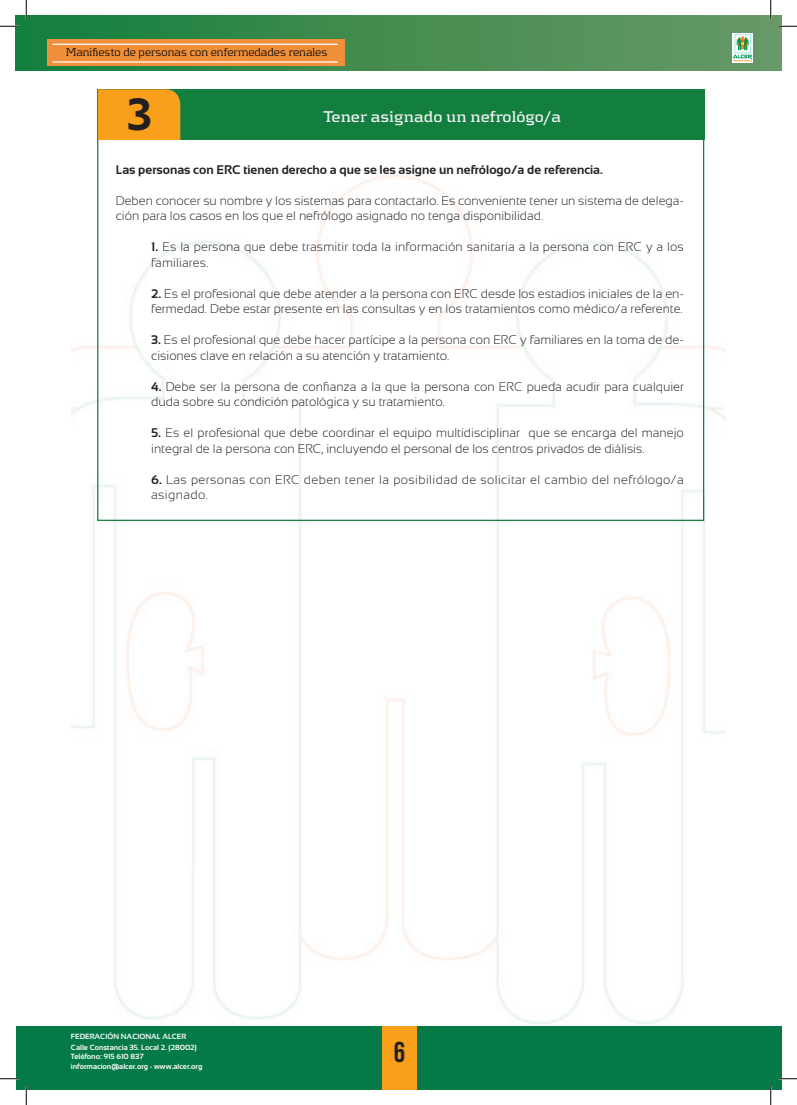
<style>
.page{position:relative;width:797px;height:1105px;background:#fff}
.page>*{position:absolute;margin:0;border:0;box-sizing:border-box;transform-origin:0 0}
.t1{font:700 45px "Kontrapunkt Bob";color:#231f20}
.t2{font:700 28.75px "Bebas Neue";color:#231f20}
.t3{font:700 16.25px "Kontrapunkt";color:#f2f3f4}
.body_text{font:300 12.5px/15.5px "Sansation";color:#231f20}
.body_text-2{font:300 12.5px/15.5px "Sansation";letter-spacing:.03em;color:#231f20}
.body_text-3{font:700 12.5px "Sansation";color:#231f20}
.t4{font:300 11.88px "Kontrapunkt";color:#000}
.t5{font:700 7.5px "Sansation";color:#fff}
.s1{font-weight:700}
</style>
<div class="page">
<div style="left:16px;top:1026px;width:765px;height:63px;background:#067948"></div>
<div style="left:16px;top:16px;width:765px;height:55px;background:linear-gradient(to right,#157f3c,#6e9a67)"></div>
<div style="left:382px;top:1026px;width:34px;height:63px;background:#f89f1c"></div>
<div style="left:47px;top:39px;width:297px;height:27px;background:#f08f3a"></div>
<hr style="left:53px;top:44px;width:285px;height:1px;background:#fff">
<hr style="left:53px;top:61px;width:285px;height:2px;background:#fff">
<img style="left:732px;top:34px;width:20px;height:29px">
<img style="left:71px;top:176px;width:654px;height:847px">
<div style="left:97px;top:89px;width:607px;height:51px;background:#137f3f"></div>
<div style="left:98px;top:89px;width:82px;height:51px;background:#f89f1c"></div>
<svg style="left:0;top:25px;width:19px;height:2px"></svg>
<svg style="left:778px;top:25px;width:19px;height:2px"></svg>
<svg style="left:0;top:1078px;width:19px;height:1px"></svg>
<svg style="left:778px;top:1078px;width:19px;height:1px"></svg>
<svg style="left:25px;top:0;width:2px;height:19px"></svg>
<svg style="left:25px;top:1086px;width:2px;height:19px"></svg>
<svg style="left:770px;top:0;width:1px;height:19px"></svg>
<svg style="left:770px;top:1086px;width:1px;height:19px"></svg>
<p class="t4" style="left:66px;top:46px;width:263px">Manifiesto de personas con enfermedades renales</p>
<p class="t1" style="left:126px;top:88px;width:27px">3</p>
<p class="t3" style="left:323px;top:107px;width:239px">Tener asignado un nefrológo/a</p>
<p class="body_text-3" style="left:116px;top:162px;width:489px">Las personas con ERC tienen derecho a que se les asigne un nefrólogo/a de referencia.</p>
<p class="body_text" style="left:116px;top:192px;width:569px">Deben conocer su nombre y los sistemas para contactarlo. Es conveniente tener un sistema de delega&shy;ción para los casos en los que el nefrólogo asignado no tenga disponibilidad.</p>
<p class="body_text" style="left:151px;top:239px;width:534px"><span class="s1">1.</span> Es la persona que debe trasmitir toda la información sanitaria a la persona con ERC y a los familiares.</p>
<p class="body_text" style="left:151px;top:285px;width:534px"><span class="s1">2.</span> Es el profesional que debe atender a la persona con ERC desde los estadios iniciales de la en&shy;fermedad. Debe estar presente en las consultas y en los tratamientos como médico/a referente.</p>
<p class="body_text" style="left:151px;top:332px;width:534px"><span class="s1">3.</span> Es el profesional que debe hacer partícipe a la persona con ERC y familiares en la toma de de&shy;cisiones clave en relación a su atención y tratamiento.</p>
<p class="body_text" style="left:151px;top:378px;width:534px"><span class="s1">4.</span> Debe ser la persona de confianza a la que la persona con ERC pueda acudir para cualquier duda sobre su condición patológica y su tratamiento.</p>
<p class="body_text" style="left:151px;top:425px;width:534px"><span class="s1">5.</span> Es el profesional que debe coordinar el equipo multidisciplinar que se encarga del manejo integral de la persona con ERC, incluyendo el personal de los centros privados de diálisis.</p>
<p class="body_text-2" style="left:151px;top:471px;width:534px"><span class="s1">6.</span> Las personas con ERC deben tener la posibilidad de solicitar el cambio del nefrólogo/a asignado.</p>
<p class="t5" style="left:71px;top:1032px;width:117px">FEDERACIÓN NACIONAL ALCER</p>
<p class="t5" style="left:71px;top:1043px;width:128px">Calle Constancia 35. Local 2. (28002)</p>
<p class="t5" style="left:71px;top:1052px;width:74px">Teléfono: 915 610 837</p>
<p class="t5" style="left:71px;top:1063px;width:133px">informacion@alcer.org - www.alcer.org</p>
<p class="t2" style="left:394px;top:1036px;width:13px">6</p>
</div>
